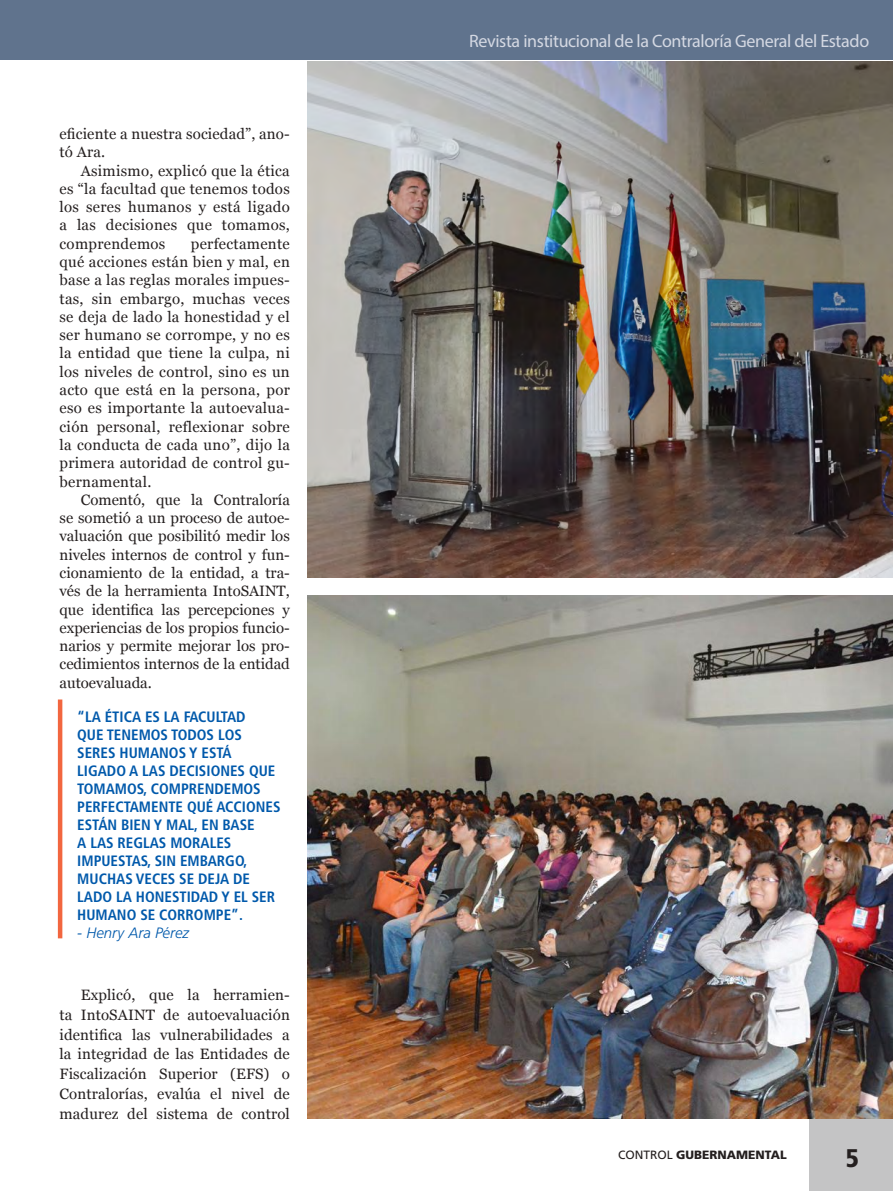
<style>
.page{position:relative;width:893px;height:1191px;background:#fff}
.page>*{position:absolute;margin:0;border:0;box-sizing:border-box;transform-origin:0 0}
.t1{font:900 condensed 25.5px "Frutiger LT Std";color:#241f1f}
.t2{font:18px "Myriad Pro";letter-spacing:-.02em;color:#d4d8e2}
.t3{font:15px/18.3px "Georgia";letter-spacing:.01em;color:#241f1f;text-align:justify}
.t4{font:700 condensed 15px/18px "Frutiger LT Std";color:#0059ab}
.t5{font:italic 300 15px "Frutiger LT Std";color:#0059ab}
.t6{font:900 12px "Frutiger LT Std";color:#241f1f}
.s1{font-weight:400}
</style>
<div class="page">
<div style="left:0;top:0;width:893px;height:60px;background:#60738d"></div>
<div style="left:809px;top:929px;width:84px;height:262px;background:#c4c4c5"></div>
<hr style="left:58px;top:699px;width:4px;height:239px;background:#f2663f">
<img style="left:308px;top:62px;width:585px;height:515px">
<img style="left:308px;top:595px;width:585px;height:523px">
<p class="t3" style="left:60px;top:124px;width:232px">eficiente a nuestra sociedad”, ano&shy;tó Ara.</p>
<p class="t3" style="left:60px;top:161px;width:232px;text-indent:21px">Asimismo, explicó que la ética es “la facultad que tenemos todos los seres humanos y está ligado a las decisiones que tomamos, comprendemos</p>
<p class="t3" style="left:60px;top:234px;width:232px;text-indent:131px">perfectamente qué acciones están bien y mal, en base a las reglas morales impues&shy;tas, sin embargo, muchas veces se deja de lado la honestidad y el ser humano se corrompe, y no es la entidad que tiene la culpa, ni los niveles de control, sino es un acto que está en la persona, por eso es importante la autoevalua&shy;ción personal, reflexionar sobre la conducta de cada uno”, dijo la primera autoridad de control gu&shy;bernamental.</p>
<p class="t3" style="left:60px;top:490px;width:232px;text-indent:21px">Comentó, que la Contraloría se sometió a un proceso de autoe&shy;valuación que posibilitó medir los niveles internos de control y fun&shy;cionamiento de la entidad, a tra&shy;vés de la herramienta IntoSAINT, que identifica las percepciones y experiencias de los propios funcio&shy;narios y permite mejorar los pro&shy;cedimientos internos de la entidad autoevaluada.</p>
<p class="t4" style="left:77px;top:707px;width:205px">“LA ÉTICA ES LA FACULTAD<br>QUE TENEMOS TODOS LOS<br>SERES HUMANOS Y ESTÁ<br>LIGADO A LAS DECISIONES QUE<br>TOMAMOS, COMPRENDEMOS<br>PERFECTAMENTE QUÉ ACCIONES<br>ESTÁN BIEN Y MAL, EN BASE<br>A LAS REGLAS MORALES<br>IMPUESTAS, SIN EMBARGO,<br>MUCHAS VECES SE DEJA DE<br>LADO LA HONESTIDAD Y EL SER<br>HUMANO SE CORROMPE”.</p>
<p class="t5" style="left:77px;top:924px;width:113px">- Henry Ara Pérez</p>
<p class="t3" style="left:60px;top:984px;width:232px;line-height:19.8px;text-indent:21px">Explicó, que la herramien&shy;ta IntoSAINT de autoevaluación identifica las vulnerabilidades a la integridad de las Entidades de Fiscalización Superior (EFS) o Contralorías, evalúa el nivel de madurez del sistema de control</p>
<p class="t2" style="left:469px;top:30px;width:402px">Revista institucional de la Contraloría General del Estado</p>
<p class="t6" style="left:618px;top:1147px;width:170px"><span class="s1">CONTROL</span> GUBERNAMENTAL</p>
<h1 class="t1" style="left:846px;top:1142px;width:15px">5</h1>
</div>
